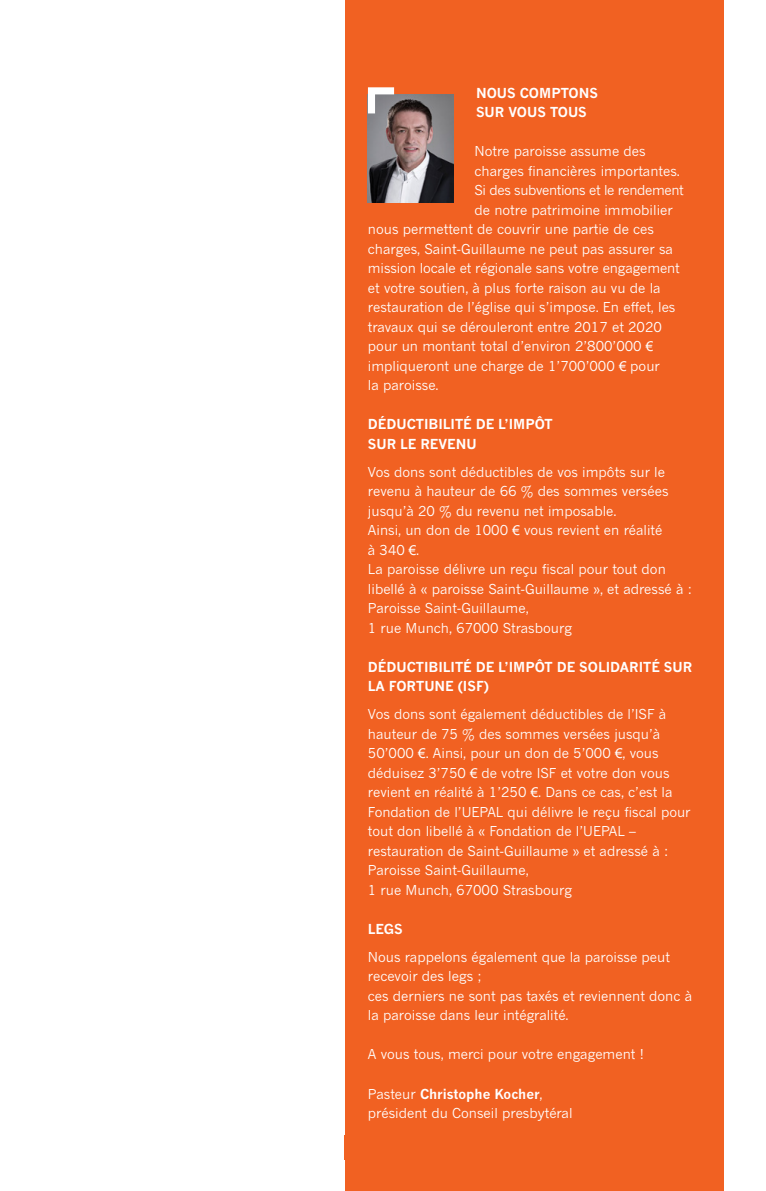
<style>
.page{position:relative;width:766px;height:1191px;background:#fff}
.page>*{position:absolute;margin:0;border:0;box-sizing:border-box;transform-origin:0 0}
.t1{font:13.5px/19.5px "News Gothic";color:#fff}
.t2{font:700 13.5px/19.5px "News Gothic";color:#fff}
.t3{font:13.5px "News Gothic";letter-spacing:-.03em;color:#fff}
.s1{font-family:"Arial"}
.s2{font-weight:700}
</style>
<div class="page">
<div style="left:344px;top:0;width:379px;height:1191px;background:#f16122"></div>
<img style="left:368px;top:94px;width:85px;height:109px">
<svg style="left:368px;top:87px;width:26px;height:26px"></svg>
<p class="t2" style="left:476px;top:83px;width:110px;text-indent:75px">PTONS<br>SUR VOUS TOUS</p>
<p class="t1" style="left:474px;top:141px;width:172px">Notre paroisse assume des</p>
<p class="t1" style="left:474px;top:161px;width:207px">charges financières importantes.</p>
<p class="t3" style="left:474px;top:182px;width:210px">Si des subventions et le rendement</p>
<p class="t1" style="left:474px;top:200px;width:200px">de notre patrimoine immobilier</p>
<p class="t1" style="left:368px;top:219px;width:287px">nous permettent de couvrir une partie de ces</p>
<p class="t1" style="left:368px;top:239px;width:306px">charges, Saint-Guillaume ne peut pas assurer sa</p>
<p class="t1" style="left:368px;top:258px;width:313px">mission locale et régionale sans votre engagement</p>
<p class="t1" style="left:368px;top:278px;width:294px">et votre soutien, à plus forte raison au vu de la</p>
<p class="t1" style="left:368px;top:297px;width:309px">restauration de l’église qui s’impose. En effet, les</p>
<p class="t1" style="left:368px;top:317px;width:295px">travaux qui se dérouleront entre 2017 et 2020</p>
<p class="t1" style="left:368px;top:336px;width:287px">pour un montant total d’environ 2’800’000 <span class="s1">€</span></p>
<p class="t1" style="left:368px;top:356px;width:293px">impliqueront une charge de 1’700’000 <span class="s1">€</span> pour</p>
<p class="t1" style="left:368px;top:375px;width:72px">la paroisse.</p>
<p class="t2" style="left:368px;top:414px;width:78px">DÉDUCTI BILITÉ</p>
<p class="t2" style="left:476px;top:83px;width:55px">NOUS COM</p>
<p class="t2" style="left:368px;top:414px;width:183px;text-indent:108px">DE L’IM PÔT<br>SUR LE REVENU</p>
<p class="t1" style="left:368px;top:462px;width:325px">Vos dons sont déductibles de vos impôts sur le revenu à hauteur de 66 % des sommes versées jusqu’à 20 % du revenu net imposable.<br>Ainsi, un don de 1000 <span class="s1">€</span> vous revient en réalité<br>à 340 <span class="s1">€</span>.<br>La paroisse délivre un reçu fiscal pour tout don libellé à « paroisse Saint-Guillaume », et adressé à :<br>Paroisse Saint-Guillaume,<br>1 rue Munch, 67000 Strasbourg</p>
<p class="t2" style="left:368px;top:657px;width:78px">DÉDUCTI BILITÉ</p>
<p class="t2" style="left:475px;top:657px;width:113px">DE L’IM PÔT DE SOLIDARITÉ</p>
<p class="t2" style="left:663px;top:657px;width:26px">SUR</p>
<p class="t2" style="left:368px;top:676px;width:39px">LA FORT</p>
<p class="t2" style="left:424px;top:676px;width:66px">UN E (ISF)</p>
<p class="t1" style="left:368px;top:704px;width:324px">Vos dons sont également déductibles de l’ISF à hauteur de 75 % des sommes versées jusqu’à 50’000 <span class="s1">€</span>. Ainsi, pour un don de 5’000 <span class="s1">€</span>, vous déduisez 3’750 <span class="s1">€</span> de votre ISF et votre don vous revient en réalité à 1’250 <span class="s1">€</span>. Dans ce cas, c’est la Fondation de l’UEPAL qui délivre le reçu fiscal pour tout don libellé à « Fondation de l’UEPAL – restauration de Saint-Guillaume » et adressé à :<br>Paroisse Saint-Guillaume,<br>1 rue Munch, 67000 Strasbourg</p>
<p class="t2" style="left:368px;top:919px;width:26px">LEGS</p>
<p class="t1" style="left:368px;top:947px;width:325px">Nous rappelons également que la paroisse peut recevoir des legs ;<br>ces derniers ne sont pas taxés et reviennent donc à la paroisse dans leur intégralité.</p>
<p class="t1" style="left:368px;top:1044px;width:277px">A vous tous, merci pour votre engagement !</p>
<p class="t1" style="left:368px;top:1083px;width:206px">Pasteur <span class="s2">CHRISTOPHE KOCHER</span>, président du Conseil presbytéral</p>
</div>
